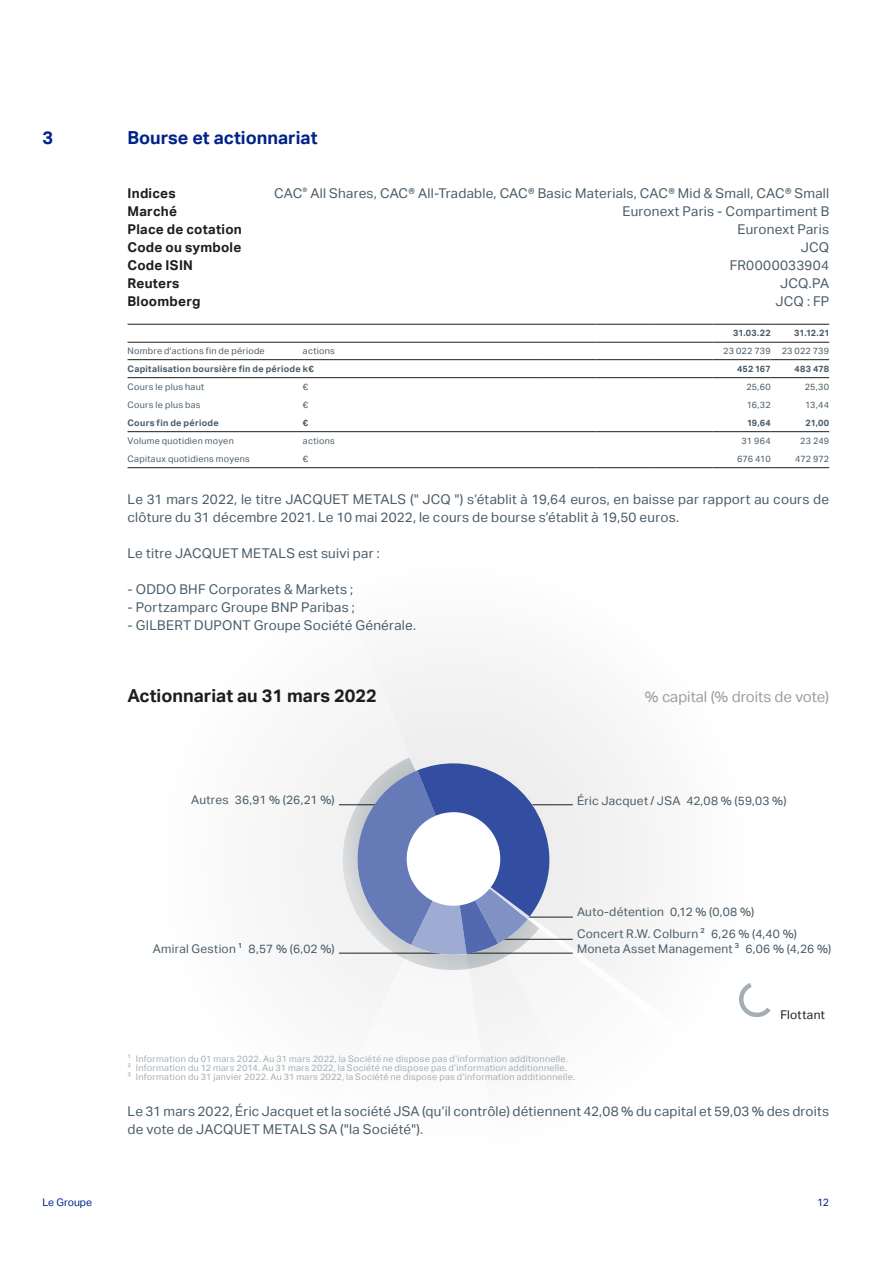
<style>
.page{position:relative;width:893px;height:1263px;background:#fff}
.page>*{position:absolute;margin:0;border:0;box-sizing:border-box;transform-origin:0 0}
.t1{font:700 18px "Aktiv Grotesk";color:#1d1d1b}
.t2{font:700 18px "Aktiv Grotesk";color:#002289}
.t3{font:15px "Aktiv Grotesk";color:#9d9d9d}
.t4{font:13.5px/18px "Aktiv Grotesk";letter-spacing:.015em;color:#4a5c68}
.t5{font:700 13.5px "Aktiv Grotesk";letter-spacing:.015em;color:#1d1d1b}
.t6{font:12px/22.4px "Aktiv Grotesk";letter-spacing:.02em;color:#4a5c68}
.t7{font:12px "Aktiv Grotesk";letter-spacing:.025em;color:#1d1d1b}
.t8{font:10.5px "Aktiv Grotesk";color:#002289}
.t9{font:9px/9px "Aktiv Grotesk";letter-spacing:.03em;color:#a4aeb4}
.t10{font:9px "Aktiv Grotesk";letter-spacing:.03em;color:#4a5c68}
.t11{font:700 9px "Aktiv Grotesk";letter-spacing:.03em;color:#4a5c68}
</style>
<div class="page">
<div style="left:297px;top:754px;width:42px;height:193px;background:#f4f4f4"></div>
<div style="left:324px;top:859px;width:15px;height:107px;background:#f3f3f3"></div>
<div style="left:339px;top:663px;width:277px;height:308px;background:#f3f3f3"></div>
<hr style="left:339px;top:953px;width:111px;height:1px;background:#1d1d1b">
<hr style="left:339px;top:804px;width:40px;height:1px;background:#1d1d1b">
<svg style="left:739px;top:983px;width:32px;height:35px"></svg>
<svg style="left:344px;top:750px;width:305px;height:282px"></svg>
<div style="left:407px;top:812px;width:93px;height:94px;background:#fff;border-radius:50%"></div>
<hr style="left:128px;top:431px;width:175px;height:1px;background:#1d1d1b">
<hr style="left:303px;top:431px;width:234px;height:1px;background:#1d1d1b">
<hr style="left:537px;top:431px;width:58px;height:1px;background:#1d1d1b">
<hr style="left:595px;top:431px;width:59px;height:1px;background:#1d1d1b">
<hr style="left:654px;top:431px;width:58px;height:1px;background:#1d1d1b">
<hr style="left:712px;top:431px;width:59px;height:1px;background:#1d1d1b">
<hr style="left:771px;top:431px;width:58px;height:1px;background:#1d1d1b">
<hr style="left:128px;top:467px;width:175px;height:1px;background:#1d1d1b">
<hr style="left:303px;top:467px;width:234px;height:1px;background:#1d1d1b">
<hr style="left:537px;top:467px;width:58px;height:1px;background:#1d1d1b">
<hr style="left:595px;top:467px;width:59px;height:1px;background:#1d1d1b">
<hr style="left:654px;top:467px;width:58px;height:1px;background:#1d1d1b">
<hr style="left:712px;top:467px;width:59px;height:1px;background:#1d1d1b">
<hr style="left:771px;top:467px;width:58px;height:1px;background:#1d1d1b">
<hr style="left:128px;top:324px;width:175px;height:1px;background:#1d1d1b">
<hr style="left:303px;top:324px;width:234px;height:1px;background:#1d1d1b">
<hr style="left:537px;top:324px;width:58px;height:1px;background:#1d1d1b">
<hr style="left:595px;top:324px;width:59px;height:1px;background:#1d1d1b">
<hr style="left:654px;top:324px;width:58px;height:1px;background:#1d1d1b">
<hr style="left:712px;top:324px;width:59px;height:1px;background:#1d1d1b">
<hr style="left:771px;top:324px;width:58px;height:1px;background:#1d1d1b">
<hr style="left:128px;top:342px;width:175px;height:1px;background:#1d1d1b">
<hr style="left:303px;top:342px;width:234px;height:1px;background:#1d1d1b">
<hr style="left:537px;top:342px;width:58px;height:1px;background:#1d1d1b">
<hr style="left:595px;top:342px;width:59px;height:1px;background:#1d1d1b">
<hr style="left:654px;top:342px;width:58px;height:1px;background:#1d1d1b">
<hr style="left:712px;top:342px;width:59px;height:1px;background:#1d1d1b">
<hr style="left:771px;top:342px;width:58px;height:1px;background:#1d1d1b">
<hr style="left:128px;top:359px;width:175px;height:1px;background:#1d1d1b">
<hr style="left:303px;top:359px;width:234px;height:1px;background:#1d1d1b">
<hr style="left:537px;top:359px;width:58px;height:1px;background:#1d1d1b">
<hr style="left:595px;top:359px;width:59px;height:1px;background:#1d1d1b">
<hr style="left:654px;top:359px;width:58px;height:1px;background:#1d1d1b">
<hr style="left:712px;top:359px;width:59px;height:1px;background:#1d1d1b">
<hr style="left:771px;top:359px;width:58px;height:1px;background:#1d1d1b">
<hr style="left:128px;top:377px;width:175px;height:1px;background:#1d1d1b">
<hr style="left:303px;top:377px;width:234px;height:1px;background:#1d1d1b">
<hr style="left:537px;top:377px;width:58px;height:1px;background:#1d1d1b">
<hr style="left:595px;top:377px;width:59px;height:1px;background:#1d1d1b">
<hr style="left:654px;top:377px;width:58px;height:1px;background:#1d1d1b">
<hr style="left:712px;top:377px;width:59px;height:1px;background:#1d1d1b">
<hr style="left:771px;top:377px;width:58px;height:1px;background:#1d1d1b">
<h1 class="t2" style="left:43px;top:127px;width:12px">3</h1>
<h1 class="t2" style="left:128px;top:127px;width:191px">Bourse et actionnariat</h1>
<p class="t5" style="left:128px;top:185px;width:50px">Indices</p>
<p class="t4" style="left:274px;top:184px;width:557px">CAC<sup>®</sup> All Shares, CAC® All-Tradable, CAC® Basic Materials, CAC® Mid &amp; Small, CAC® Small</p>
<p class="t5" style="left:128px;top:203px;width:51px">Marché</p>
<p class="t4" style="left:623px;top:202px;width:208px">Euronext Paris - Compartiment B</p>
<p class="t5" style="left:128px;top:221px;width:116px">Place de cotation</p>
<p class="t4" style="left:737px;top:220px;width:93px">Euronext Paris</p>
<p class="t5" style="left:128px;top:239px;width:115px">Code ou symbole</p>
<p class="t4" style="left:801px;top:238px;width:30px">JCQ</p>
<p class="t5" style="left:128px;top:257px;width:67px">Code ISIN</p>
<p class="t4" style="left:730px;top:256px;width:101px">FR0000033904</p>
<p class="t5" style="left:128px;top:275px;width:53px">Reuters</p>
<p class="t4" style="left:780px;top:274px;width:51px">JCQ.PA</p>
<p class="t5" style="left:128px;top:293px;width:74px">Bloomberg</p>
<p class="t4" style="left:776px;top:292px;width:55px">JCQ : FP</p>
<p class="t11" style="left:733px;top:328px;width:39px">31.03.22</p>
<p class="t11" style="left:794px;top:328px;width:36px">31.12.21</p>
<p class="t10" style="left:128px;top:346px;width:139px">Nombre d'actions fin de période</p>
<p class="t10" style="left:303px;top:346px;width:34px">actions</p>
<p class="t10" style="left:723px;top:346px;width:108px">23 022 739 23 022 739</p>
<p class="t11" style="left:128px;top:363px;width:188px">Capitalisation boursière fin de période k€</p>
<p class="t11" style="left:737px;top:363px;width:35px">452 167</p>
<p class="t11" style="left:794px;top:363px;width:36px">483 478</p>
<p class="t10" style="left:128px;top:381px;width:78px">Cours le plus haut</p>
<p class="t10" style="left:303px;top:381px;width:7px">€</p>
<p class="t10" style="left:746px;top:381px;width:26px">25,60</p>
<p class="t10" style="left:805px;top:381px;width:26px">25,30</p>
<p class="t10" style="left:128px;top:399px;width:75px">Cours le plus bas</p>
<p class="t10" style="left:303px;top:399px;width:7px">€</p>
<p class="t10" style="left:747px;top:399px;width:25px">16,32</p>
<p class="t10" style="left:805px;top:399px;width:26px">13,44</p>
<p class="t11" style="left:128px;top:418px;width:93px">Cours fin de période</p>
<p class="t11" style="left:303px;top:418px;width:7px">€</p>
<p class="t11" style="left:747px;top:418px;width:25px">19,64</p>
<p class="t11" style="left:805px;top:418px;width:25px">21,00</p>
<p class="t10" style="left:128px;top:435px;width:108px">Volume quotidien moyen</p>
<p class="t10" style="left:303px;top:435px;width:34px">actions</p>
<p class="t10" style="left:741px;top:435px;width:31px">31 964</p>
<p class="t10" style="left:800px;top:435px;width:30px">23 249</p>
<p class="t10" style="left:128px;top:454px;width:124px">Capitaux quotidiens moyens</p>
<p class="t10" style="left:303px;top:454px;width:7px">€</p>
<p class="t10" style="left:737px;top:454px;width:35px">676 410</p>
<p class="t10" style="left:795px;top:454px;width:36px">472 972</p>
<p class="t4" style="left:128px;top:490px;width:703px">Le 31 mars 2022, le titre JACQUET METALS (" JCQ ") s’établit à 19,64 euros, en baisse par rapport au cours de clôture du 31 décembre 2021. Le 10 mai 2022, le cours de bourse s’établit à 19,50 euros.</p>
<p class="t4" style="left:128px;top:544px;width:254px">Le titre JACQUET METALS est suivi par :</p>
<p class="t4" style="left:128px;top:580px;width:227px">- ODDO BHF Corporates &amp; Markets ;</p>
<p class="t4" style="left:128px;top:598px;width:229px">- Portzamparc Groupe BNP Paribas ;</p>
<p class="t4" style="left:128px;top:616px;width:290px">- GILBERT DUPONT Groupe Société Générale.</p>
<h1 class="t1" style="left:128px;top:685px;width:251px">Actionnariat au 31 mars 2022</h1>
<p class="t3" style="left:645px;top:688px;width:186px">% capital (% droits de vote)</p>
<p class="t6" style="left:191px;top:789px;width:145px">Autres 36,91 % (26,21 %)</p>
<p class="t6" style="left:577px;top:790px;width:211px">Éric Jacquet / JSA 42,08 % (59,03 %)</p>
<p class="t8" style="left:43px;top:1196px;width:51px">Le Groupe</p>
<p class="t6" style="left:577px;top:900px;width:221px">Auto-détention 0,12 % (0,08 %)<br>Concert R.W. Colburn 2 6,26 % (4,40 %)</p>
<p class="t6" style="left:153px;top:938px;width:183px">Amiral Gestion 1 8,57 % (6,02 %)</p>
<p class="t6" style="left:577px;top:938px;width:256px">Moneta Asset Management 3 6,06 % (4,26 %)</p>
<p class="t9" style="left:128px;top:1054px;width:449px">1 Information du 01 mars 2022. Au 31 mars 2022, la Société ne dispose pas d’information additionnelle.<br>2 Information du 12 mars 2014. Au 31 mars 2022, la Société ne dispose pas d’information additionnelle.<br>3 Information du 31 janvier 2022. Au 31 mars 2022, la Société ne dispose pas d’information additionnelle.</p>
<p class="t7" style="left:780px;top:1008px;width:46px">Flottant</p>
<p class="t4" style="left:128px;top:1102px;width:703px">Le 31 mars 2022, Éric Jacquet et la société JSA (qu’il contrôle) détiennent 42,08 % du capital et 59,03 % des droits de vote de JACQUET METALS SA ("la Société").</p>
<p class="t8" style="left:817px;top:1196px;width:13px">12</p>
</div>
